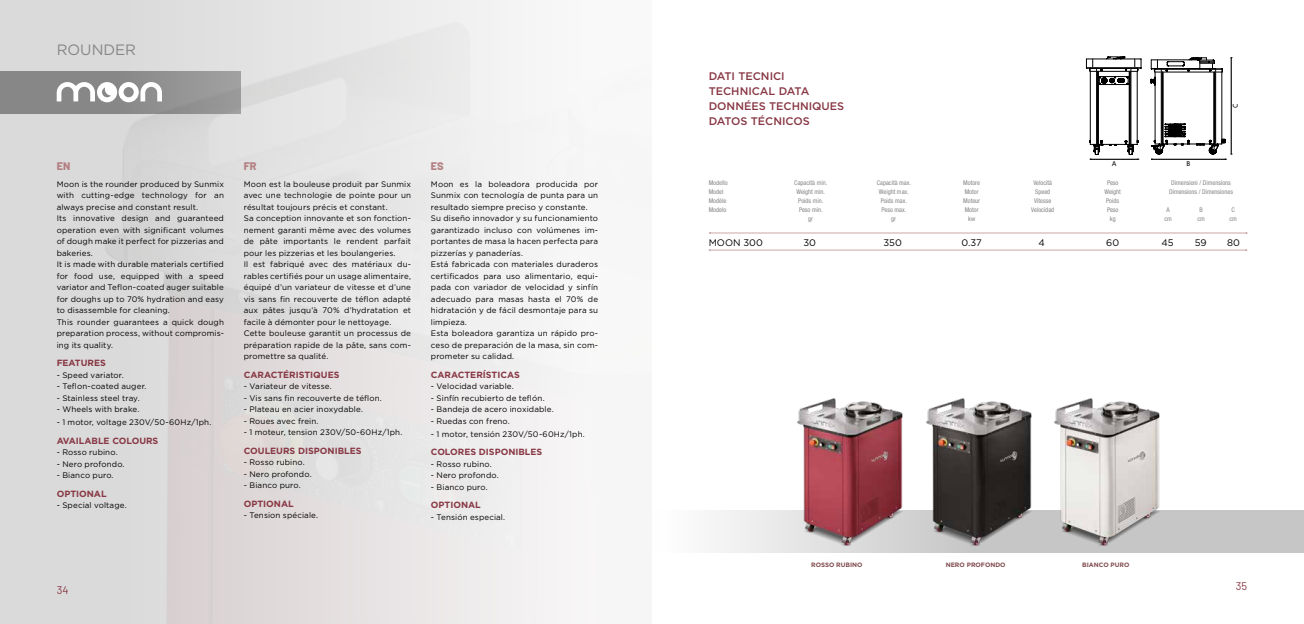
<style>
.page{position:relative;width:1304px;height:624px;background:#fff}
.page>*{position:absolute;margin:0;border:0;box-sizing:border-box;transform-origin:0 0}
.t1{font:15px "Gotham";color:#878787}
.t2{font:500 11px/15px "Gotham";color:#883844}
.t3{font:800 11px "Barlow";color:#b37f82}
.t4{font:11px "Barlow";color:#883844}
.t5{font:9.5px "Gotham";color:#000}
.t6{font:700 9px "Gotham";color:#883844}
.t7{font:8px/11.5px "Gotham";letter-spacing:.015em;color:#000}
.t8{font:500 7px "Whitney";color:#000}
.t9{font:condensed 6.5px "Helvetica Neue LTW1 G";color:#878787}
.t10{font:700 6.3px "Gotham";color:#814c4f}
</style>
<div class="page">
<div style="left:0;top:0;width:652px;height:624px;background:#dadada"></div>
<div style="left:0;top:71px;width:241px;height:42px;background:#878787"></div>
<div style="left:87px;top:0;width:565px;height:624px;background:linear-gradient(to right,#d2cfd0,#fbfbfb)"></div>
<svg style="left:716px;top:510px;width:588px;height:43px;background:#d2d2d2"></svg>
<svg style="left:57px;top:82px;width:105px;height:20px"></svg>
<hr style="left:1097px;top:72px;width:1px;height:72px;background:#000">
<hr style="left:1096px;top:72px;width:1px;height:72px;background:#000">
<hr style="left:1090px;top:71px;width:1px;height:73px;background:#000">
<hr style="left:1098px;top:71px;width:1px;height:73px;background:#000">
<hr style="left:1137px;top:71px;width:1px;height:73px;background:#000">
<hr style="left:1131px;top:72px;width:1px;height:72px;background:#000">
<hr style="left:1130px;top:72px;width:1px;height:72px;background:#000">
<hr style="left:1129px;top:71px;width:1px;height:73px;background:#000">
<svg style="left:1086px;top:56px;width:56px;height:29px"></svg>
<svg style="left:1089px;top:140px;width:50px;height:20px"></svg>
<svg style="left:1151px;top:57px;width:81px;height:103px"></svg>
<hr style="left:710px;top:233px;width:537px;height:1px;background:#cba7a8">
<hr style="left:710px;top:250px;width:536px;height:1px;background:#cba7a8">
<img style="left:792px;top:398px;width:114px;height:155px">
<img style="left:921px;top:398px;width:114px;height:155px">
<img style="left:1049px;top:398px;width:114px;height:155px">
<h1 class="t1" style="left:57px;top:40px;width:81px">ROUNDER</h1>
<h2 class="t2" style="left:709px;top:68px;width:137px">DATI TECNICI<br>TECHNICAL DATA<br>DONNÉES TECHNIQUES<br>DATOS TÉCNICOS</h2>
<p class="t8" style="left:1231px;top:108px;width:6px;rotate:-90deg">C</p>
<h2 class="t3" style="left:57px;top:159px;width:15px">EN</h2>
<p class="t7" style="left:57px;top:178px;width:169px">Moon is the rounder produced by Sunmix with cutting-edge technology for an always precise and constant result.<br>Its innovative design and guaranteed operation even with significant volumes of dough make it perfect for pizzerias and bakeries.<br>It is made with durable materials certified for food use, equipped with a speed variator and Teflon-coated auger suitable for doughs up to 70% hydration and easy to disassemble for cleaning.<br>This rounder guarantees a quick dough preparation process, without compromis&shy;ing its quality.</p>
<p class="t6" style="left:57px;top:357px;width:51px">FEATURES</p>
<p class="t7" style="left:57px;top:369px;width:69px">- Speed variator.</p>
<p class="t7" style="left:57px;top:380px;width:91px">- Teflon-coated auger.</p>
<p class="t7" style="left:57px;top:392px;width:84px">- Stainless steel tray.</p>
<p class="t7" style="left:57px;top:403px;width:84px">- Wheels with brake.</p>
<p class="t7" style="left:57px;top:416px;width:156px">- 1 motor, voltage 230V/50-60Hz/1ph.</p>
<p class="t6" style="left:57px;top:434px;width:103px">AVAILABLE COLOURS</p>
<p class="t7" style="left:57px;top:446px;width:62px">- Rosso rubino.</p>
<p class="t7" style="left:57px;top:458px;width:69px">- Nero profondo.</p>
<p class="t7" style="left:57px;top:469px;width:58px">- Bianco puro.</p>
<p class="t6" style="left:57px;top:487px;width:51px">OPTIONAL</p>
<p class="t7" style="left:57px;top:499px;width:71px">- Special voltage.</p>
<h2 class="t3" style="left:244px;top:159px;width:14px">FR</h2>
<h2 class="t3" style="left:431px;top:159px;width:14px">ES</h2>
<p class="t7" style="left:431px;top:178px;width:169px">Moon es la boleadora producida por Sunmix con tecnología de punta para un resultado siempre preciso y constante.<br>Su diseño innovador y su funcionamiento garantizado incluso con volúmenes im&shy;portantes de masa la hacen perfecta para pizzerías y panaderías.<br>Está fabricada con materiales duraderos certificados para uso alimentario, equi&shy;pada con variador de velocidad y sinfín adecuado para masas hasta el 70% de hidratación y de fácil desmontaje para su limpieza.<br>Esta boleadora garantiza un rápido pro&shy;ceso de preparación de la masa, sin com&shy;prometer su calidad.</p>
<p class="t6" style="left:431px;top:368px;width:90px">CARACTERÍSTICAS</p>
<p class="t7" style="left:431px;top:380px;width:84px">- Velocidad variable.</p>
<p class="t7" style="left:431px;top:392px;width:115px">- Sinfín recubierto de teflón.</p>
<p class="t7" style="left:431px;top:403px;width:124px">- Bandeja de acero inoxidable.</p>
<p class="t7" style="left:431px;top:415px;width:81px">- Ruedas con freno.</p>
<p class="t7" style="left:431px;top:428px;width:155px">- 1 motor, tensión 230V/50-60Hz/1ph.</p>
<p class="t6" style="left:431px;top:446px;width:113px">COLORES DISPONIBLES</p>
<p class="t7" style="left:431px;top:458px;width:62px">- Rosso rubino.</p>
<p class="t7" style="left:431px;top:469px;width:69px">- Nero profondo.</p>
<p class="t7" style="left:431px;top:481px;width:58px">- Bianco puro.</p>
<p class="t6" style="left:431px;top:499px;width:51px">OPTIONAL</p>
<p class="t7" style="left:431px;top:511px;width:76px">- Tensión especial.</p>
<p class="t7" style="left:244px;top:178px;width:169px">Moon est la bouleuse produit par Sunmix avec une technologie de pointe pour un résultat toujours précis et constant.<br>Sa conception innovante et son fonction&shy;nement garanti même avec des volumes de pâte importants le rendent parfait pour les pizzerias et les boulangeries.<br>Il est fabriqué avec des matériaux du&shy;rables certifiés pour un usage alimentaire, équipé d’un variateur de vitesse et d’une vis sans fin recouverte de téflon adapté aux pâtes jusqu’à 70% d’hydratation et facile à démonter pour le nettoyage.<br>Cette bouleuse garantit un processus de préparation rapide de la pâte, sans com&shy;promettre sa qualité.</p>
<p class="t6" style="left:244px;top:368px;width:97px">CARACTÉRISTIQUES</p>
<p class="t7" style="left:244px;top:380px;width:89px">- Variateur de vitesse.</p>
<p class="t7" style="left:244px;top:392px;width:140px">- Vis sans fin recouverte de téflon.</p>
<p class="t7" style="left:244px;top:403px;width:121px">- Plateau en acier inoxydable.</p>
<p class="t7" style="left:244px;top:415px;width:76px">- Roues avec frein.</p>
<p class="t7" style="left:244px;top:426px;width:160px">- 1 moteur, tension 230V/50-60Hz/1ph.</p>
<p class="t6" style="left:244px;top:444px;width:119px">COULEURS DISPONIBLES</p>
<p class="t7" style="left:244px;top:456px;width:62px">- Rosso rubino.</p>
<p class="t7" style="left:244px;top:468px;width:69px">- Nero profondo.</p>
<p class="t7" style="left:244px;top:479px;width:58px">- Bianco puro.</p>
<p class="t6" style="left:244px;top:498px;width:51px">OPTIONAL</p>
<p class="t7" style="left:244px;top:509px;width:76px">- Tension spéciale.</p>
<p class="t8" style="left:1112px;top:159px;width:6px">A</p>
<p class="t8" style="left:1187px;top:159px;width:5px">B</p>
<p class="t9" style="left:709px;top:179px;width:20px">Modello</p>
<p class="t9" style="left:794px;top:179px;width:35px">Capacità min.</p>
<p class="t9" style="left:877px;top:179px;width:36px">Capacità max.</p>
<p class="t9" style="left:963px;top:179px;width:18px">Motore</p>
<p class="t9" style="left:1033px;top:179px;width:20px">Velocità</p>
<p class="t9" style="left:1107px;top:179px;width:13px">Peso</p>
<p class="t9" style="left:1171px;top:179px;width:61px">Dimensioni / Dimensions</p>
<p class="t9" style="left:709px;top:188px;width:16px">Model</p>
<p class="t9" style="left:796px;top:188px;width:30px">Weight min.</p>
<p class="t9" style="left:879px;top:188px;width:31px">Weight max.</p>
<p class="t9" style="left:965px;top:188px;width:15px">Motor</p>
<p class="t9" style="left:1035px;top:188px;width:17px">Speed</p>
<p class="t9" style="left:1104px;top:188px;width:18px">Weight</p>
<p class="t9" style="left:1169px;top:188px;width:65px">Dimensions / Dimensiones</p>
<p class="t9" style="left:709px;top:197px;width:19px">Modèle</p>
<p class="t9" style="left:798px;top:197px;width:27px">Poids min.</p>
<p class="t9" style="left:881px;top:197px;width:28px">Poids max.</p>
<p class="t9" style="left:963px;top:197px;width:18px">Moteur</p>
<p class="t9" style="left:1034px;top:197px;width:19px">Vitesse</p>
<p class="t9" style="left:1106px;top:197px;width:14px">Poids</p>
<p class="t9" style="left:709px;top:206px;width:19px">Modelo</p>
<p class="t9" style="left:799px;top:206px;width:25px">Peso min.</p>
<p class="t9" style="left:881px;top:206px;width:26px">Peso max.</p>
<p class="t9" style="left:965px;top:206px;width:15px">Motor</p>
<p class="t9" style="left:1031px;top:206px;width:24px">Velocidad</p>
<p class="t9" style="left:1107px;top:206px;width:13px">Peso</p>
<p class="t9" style="left:1166px;top:206px;width:5px">A</p>
<p class="t9" style="left:1199px;top:206px;width:5px">B</p>
<p class="t9" style="left:1231px;top:206px;width:5px">C</p>
<p class="t9" style="left:808px;top:215px;width:6px">gr</p>
<p class="t9" style="left:891px;top:215px;width:6px">gr</p>
<p class="t9" style="left:968px;top:215px;width:9px">kw</p>
<p class="t9" style="left:1110px;top:215px;width:7px">kg</p>
<p class="t9" style="left:1164px;top:215px;width:9px">cm</p>
<p class="t9" style="left:1197px;top:215px;width:9px">cm</p>
<p class="t9" style="left:1229px;top:215px;width:9px">cm</p>
<p class="t5" style="left:709px;top:236px;width:56px">MOON 300</p>
<p class="t5" style="left:803px;top:236px;width:14px">30</p>
<p class="t5" style="left:883px;top:236px;width:20px">350</p>
<p class="t5" style="left:962px;top:236px;width:22px">0.37</p>
<p class="t5" style="left:1038px;top:236px;width:8px">4</p>
<p class="t5" style="left:1106px;top:236px;width:14px">60</p>
<p class="t5" style="left:1162px;top:236px;width:14px">45</p>
<p class="t5" style="left:1195px;top:236px;width:13px">59</p>
<p class="t5" style="left:1227px;top:236px;width:14px">80</p>
<p class="t10" style="left:811px;top:561px;width:53px">ROSSO RUBINO</p>
<p class="t10" style="left:946px;top:561px;width:61px">NERO PROFONDO</p>
<p class="t10" style="left:1082px;top:561px;width:49px">BIANCO PURO</p>
<h2 class="t4" style="left:57px;top:583px;width:13px">34</h2>
<h2 class="t4" style="left:1236px;top:579px;width:13px">35</h2>
</div>
